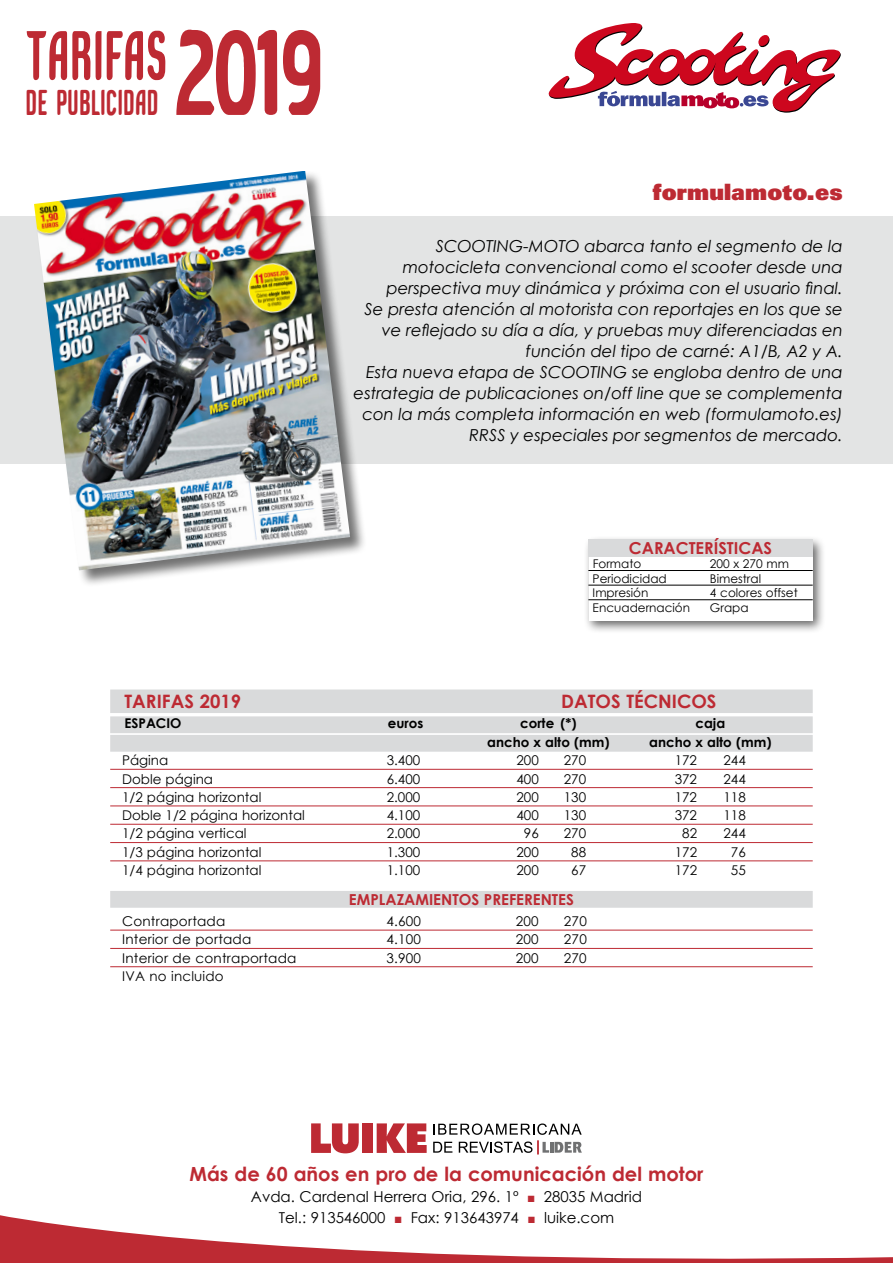
<style>
.page{position:relative;width:893px;height:1263px;background:#fff}
.page>*{position:absolute;margin:0;border:0;box-sizing:border-box;transform-origin:0 0}
.t1{font:114.6px "Epitough";color:#bd2a33}
.t2{font:66px "Epitough";color:#bd2a33;scale:.8 1}
.t3{font:34.2px "Epitough";color:#bd2a33;scale:.8 1}
.t4{font:900 22.5px "Univers";letter-spacing:.01em;color:#bd2a33}
.t5{font:700 19.5px "Century Gothic";color:#bd2a33}
.t6{font:700 18.45px "Century Gothic";color:#bd2a33}
.t7{font:italic 16.5px/21px "Century Gothic";color:#000;text-align:right}
.t8{font:700 16.5px "Century Gothic";color:#bd2a33}
.t9{font:700 15.15px "Century Gothic";color:#bd2a33}
.t10{font:15px/21px "Century Gothic";color:#000;text-align:center}
.t11{font:13.5px "Century Gothic";color:#000}
.t12{font:700 13.5px "Century Gothic";color:#000}
.t13{font:12px "Century Gothic";color:#000}
.s1{color:#bd2a33}
</style>
<div class="page">
<div style="left:0;top:217px;width:893px;height:247px;background:#e3e4e4"></div>
<div style="left:34px;top:171px;width:333px;height:417px;background:#000;opacity:.55"></div>
<img style="left:34px;top:171px;width:316px;height:399px">
<div style="left:584px;top:535px;width:242px;height:99px;background:#000;opacity:.6"></div>
<div style="left:589px;top:540px;width:223px;height:81px;background:#fff"></div>
<div style="left:588px;top:539px;width:225px;height:17px;background:#d9dadb"></div>
<hr style="left:588px;top:570px;width:225px;height:1px;background:#000">
<hr style="left:588px;top:585px;width:225px;height:1px;background:#000">
<hr style="left:588px;top:599px;width:225px;height:1px;background:#000">
<div style="left:110px;top:689px;width:703px;height:24px;background:#d9dadb"></div>
<div style="left:110px;top:716px;width:703px;height:17px;background:#d9dadb"></div>
<div style="left:110px;top:735px;width:703px;height:17px;background:#d9dadb"></div>
<hr style="left:110px;top:769px;width:703px;height:1px;background:#bd2a33">
<hr style="left:110px;top:787px;width:703px;height:1px;background:#bd2a33">
<hr style="left:110px;top:806px;width:703px;height:1px;background:#bd2a33">
<hr style="left:110px;top:824px;width:703px;height:1px;background:#bd2a33">
<hr style="left:110px;top:842px;width:703px;height:1px;background:#bd2a33">
<hr style="left:110px;top:861px;width:703px;height:1px;background:#bd2a33">
<div style="left:110px;top:891px;width:703px;height:17px;background:#d9dadb"></div>
<hr style="left:110px;top:930px;width:703px;height:1px;background:#bd2a33">
<hr style="left:110px;top:948px;width:703px;height:1px;background:#bd2a33">
<hr style="left:110px;top:966px;width:703px;height:1px;background:#bd2a33">
<svg style="left:549px;top:23px;width:292px;height:90px"></svg>
<svg style="left:0;top:1215px;width:893px;height:48px"></svg>
<svg style="left:311px;top:1123px;width:48px;height:30px"></svg>
<div style="left:362px;top:1123px;width:11px;height:30px;background:#bd2a33"></div>
<svg style="left:377px;top:1123px;width:50px;height:30px"></svg>
<svg style="left:433px;top:1123px;width:149px;height:31px"></svg>
<h2 class="t2" style="left:26px;top:18px;width:179px">TARIFAS</h2>
<h3 class="t3" style="left:26px;top:83px;width:168px">DE PUBLICIDAD</h3>
<h1 class="t1" style="left:172px;top:8px;width:154px">2019</h1>
<h3 class="t4" style="left:653px;top:177px;width:191px">formulamoto.es</h3>
<p class="t7" style="left:354px;top:235px;width:491px">SCOOTING-MOTO abarca tanto el segmento de la motocicleta convencional como el scooter desde una perspectiva muy dinámica y próxima con el usuario final.<br>Se presta atención al motorista con reportajes en los que se ve reflejado su día a día, y pruebas muy diferenciadas en función del tipo de carné: A1/B, A2 y A.<br>Esta nueva etapa de SCOOTING se engloba dentro de una estrategia de publicaciones on/off line que se complementa con la más completa información en web (formulamoto.es)<br>RRSS y especiales por segmentos de mercado.</p>
<p class="t8" style="left:629px;top:535px;width:145px">características</p>
<p class="t13" style="left:593px;top:555px;width:50px">Formato</p>
<p class="t13" style="left:710px;top:555px;width:81px">200 x 270 mm</p>
<p class="t13" style="left:593px;top:570px;width:76px">Periodicidad</p>
<p class="t13" style="left:710px;top:570px;width:53px">Bimestral</p>
<p class="t13" style="left:593px;top:585px;width:57px">Impresión</p>
<p class="t13" style="left:710px;top:585px;width:89px">4 colores offset</p>
<p class="t13" style="left:593px;top:599px;width:99px">Encuadernación</p>
<p class="t13" style="left:710px;top:599px;width:40px">Grapa</p>
<p class="t6" style="left:124px;top:687px;width:10px">TARI</p>
<p class="t6" style="left:162px;top:687px;width:81px">FAS 2019</p>
<p class="t6" style="left:561px;top:687px;width:157px">datos técnicos</p>
<p class="t12" style="left:124px;top:713px;width:30px">ESPACIO</p>
<p class="t12" style="left:388px;top:713px;width:37px">euros</p>
<p class="t12" style="left:520px;top:713px;width:58px">corte (*)</p>
<p class="t12" style="left:695px;top:713px;width:31px">caja</p>
<p class="t12" style="left:487px;top:732px;width:124px">ancho x alto (mm)</p>
<p class="t12" style="left:649px;top:732px;width:124px">ancho x alto (mm)</p>
<p class="t11" style="left:122px;top:751px;width:48px">Página</p>
<p class="t11" style="left:387px;top:751px;width:35px">3.400</p>
<p class="t11" style="left:516px;top:751px;width:24px">200</p>
<p class="t11" style="left:564px;top:751px;width:24px">270</p>
<p class="t11" style="left:675px;top:751px;width:24px">172</p>
<p class="t11" style="left:723px;top:751px;width:24px">244</p>
<p class="t11" style="left:122px;top:769px;width:92px">Doble página</p>
<p class="t11" style="left:387px;top:769px;width:35px">6.400</p>
<p class="t11" style="left:516px;top:769px;width:24px">400</p>
<p class="t11" style="left:564px;top:769px;width:24px">270</p>
<p class="t11" style="left:675px;top:769px;width:24px">372</p>
<p class="t11" style="left:723px;top:769px;width:24px">244</p>
<p class="t11" style="left:122px;top:787px;width:141px">1/2 página horizontal</p>
<p class="t11" style="left:387px;top:787px;width:35px">2.000</p>
<p class="t11" style="left:516px;top:787px;width:24px">200</p>
<p class="t11" style="left:564px;top:787px;width:24px">130</p>
<p class="t11" style="left:675px;top:787px;width:24px">172</p>
<p class="t11" style="left:723px;top:787px;width:24px">118</p>
<p class="t11" style="left:122px;top:806px;width:184px">Doble 1/2 página horizontal</p>
<p class="t11" style="left:387px;top:806px;width:35px">4.100</p>
<p class="t11" style="left:516px;top:806px;width:24px">400</p>
<p class="t11" style="left:564px;top:806px;width:24px">130</p>
<p class="t11" style="left:675px;top:806px;width:24px">372</p>
<p class="t11" style="left:723px;top:806px;width:24px">118</p>
<p class="t11" style="left:122px;top:824px;width:126px">1/2 página vertical</p>
<p class="t11" style="left:387px;top:824px;width:35px">2.000</p>
<p class="t11" style="left:524px;top:824px;width:16px">96</p>
<p class="t11" style="left:564px;top:824px;width:24px">270</p>
<p class="t11" style="left:682px;top:824px;width:16px">82</p>
<p class="t11" style="left:723px;top:824px;width:24px">244</p>
<p class="t11" style="left:122px;top:842px;width:141px">1/3 página horizontal</p>
<p class="t11" style="left:387px;top:842px;width:35px">1.300</p>
<p class="t11" style="left:516px;top:842px;width:24px">200</p>
<p class="t11" style="left:571px;top:842px;width:16px">88</p>
<p class="t11" style="left:675px;top:842px;width:24px">172</p>
<p class="t11" style="left:731px;top:842px;width:16px">76</p>
<p class="t11" style="left:122px;top:861px;width:141px">1/4 página horizontal</p>
<p class="t11" style="left:387px;top:861px;width:35px">1.100</p>
<p class="t11" style="left:516px;top:861px;width:24px">200</p>
<p class="t11" style="left:571px;top:861px;width:16px">67</p>
<p class="t11" style="left:675px;top:861px;width:24px">172</p>
<p class="t11" style="left:731px;top:861px;width:16px">55</p>
<p class="t9" style="left:349px;top:888px;width:90px">EMPLAZAMIENTOS</p>
<p class="t9" style="left:484px;top:888px;width:42px">PREFERENTES</p>
<p class="t11" style="left:122px;top:912px;width:105px">Contraportada</p>
<p class="t11" style="left:386px;top:912px;width:36px">4.600</p>
<p class="t11" style="left:516px;top:912px;width:24px">200</p>
<p class="t11" style="left:564px;top:912px;width:24px">270</p>
<p class="t11" style="left:122px;top:930px;width:131px">Interior de portada</p>
<p class="t11" style="left:386px;top:930px;width:36px">4.100</p>
<p class="t11" style="left:516px;top:930px;width:24px">200</p>
<p class="t11" style="left:564px;top:930px;width:24px">270</p>
<p class="t11" style="left:122px;top:948px;width:176px">Interior de contraportada</p>
<p class="t11" style="left:386px;top:948px;width:36px">3.900</p>
<p class="t11" style="left:516px;top:948px;width:24px">200</p>
<p class="t11" style="left:564px;top:948px;width:24px">270</p>
<p class="t11" style="left:122px;top:967px;width:103px">IVA no incluido</p>
<p class="t5" style="left:189px;top:1159px;width:516px">Más de 60 años en pro de la comunicación del motor</p>
<p class="t10" style="left:251px;top:1185px;width:393px">Avda. Cardenal Herrera Oria, 296. 1º <span class="s1">■</span> 28035 Madrid<br>Tel.: 913546000 <span class="s1">■</span> Fax: 913643974 <span class="s1">■</span> luike.com</p>
</div>
